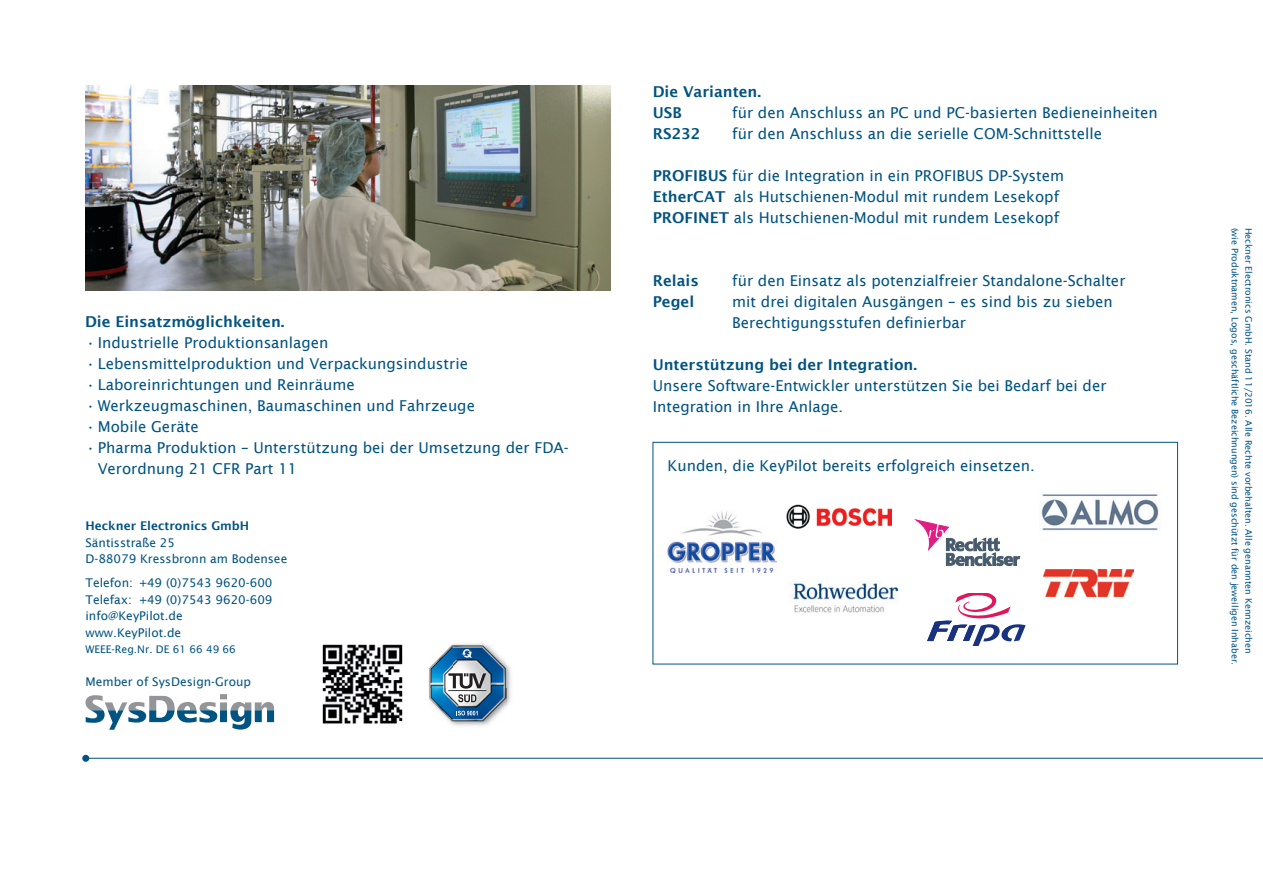
<style>
.page{position:relative;width:1263px;height:893px;background:#fff}
.page>*{position:absolute;margin:0;border:0;box-sizing:border-box;transform-origin:0 0}
.t1{font:15px/21px "Lucida Sans";color:#015381}
.t2{font:600 15px/21px "Lucida Sans";color:#015381}
.t3{font:12px/16.5px "Lucida Sans";color:#015381}
.t4{font:600 12px "Lucida Sans";color:#015381}
.t5{font:10.5px "Lucida Sans";color:#015381}
.t6{font:9px "Lucida Sans";color:#015381}
.s1{font-weight:600}
</style>
<div class="page">
<hr style="left:86px;top:758px;width:1177px;height:1px;background:#015381">
<div style="left:82px;top:755px;width:7px;height:7px;background:#015381;border-radius:50%"></div>
<img style="left:86px;top:85px;width:524px;height:205px">
<div style="left:652px;top:442px;width:526px;height:222px;border:1px solid #015381"></div>
<img style="left:667px;top:511px;width:110px;height:62px">
<img style="left:1041px;top:494px;width:118px;height:37px">
<img style="left:790px;top:581px;width:109px;height:32px">
<svg style="left:916px;top:520px;width:104px;height:46px"></svg>
<img style="left:1043px;top:569px;width:90px;height:27px">
<img style="left:786px;top:504px;width:106px;height:25px">
<svg style="left:85px;top:694px;width:189px;height:36px"></svg>
<img style="left:322px;top:644px;width:81px;height:80px">
<img style="left:429px;top:643px;width:82px;height:83px">
<svg style="left:448px;top:673px;width:38px;height:29px"></svg>
<svg style="left:462px;top:649px;width:10px;height:9px"></svg>
<svg style="left:457px;top:711px;width:21px;height:4px"></svg>
<svg style="left:927px;top:593px;width:99px;height:52px"></svg>
<p class="t2" style="left:85px;top:311px;width:201px">Die Einsatzmöglichkeiten.</p>
<p class="t1" style="left:86px;top:332px;width:244px">• Industrielle Produktionsanlagen</p>
<p class="t1" style="left:86px;top:353px;width:384px">• Lebensmittelproduktion und Verpackungsindustrie</p>
<p class="t1" style="left:86px;top:374px;width:270px">• Laboreinrichtungen und Reinräume</p>
<p class="t1" style="left:86px;top:395px;width:391px">• Werkzeugmaschinen, Baumaschinen und Fahrzeuge</p>
<p class="t1" style="left:86px;top:416px;width:114px">• Mobile Geräte</p>
<p class="t1" style="left:98px;top:437px;width:473px;text-indent:-12px">• Pharma Produktion – Unterstützung bei der Umsetzung der FDA-<br>Verordnung 21 CFR Part 11</p>
<p class="t4" style="left:85px;top:519px;width:165px">Heckner Electronics GmbH</p>
<p class="t3" style="left:85px;top:534px;width:203px">Säntisstraße 25<br>D-88079 Kressbronn am Bodensee</p>
<p class="t3" style="left:85px;top:575px;width:189px">Telefon: +49 (0)7543 9620-600<br>Telefax: +49 (0)7543 9620-609 info@KeyPilot.de www.KeyPilot.de</p>
<p class="t5" style="left:85px;top:643px;width:152px">WEEE-Reg.Nr. DE 61 66 49 66</p>
<p class="t3" style="left:85px;top:674px;width:167px">Member of SysDesign-Group</p>
<p class="t2" style="left:653px;top:81px;width:110px">Die Varianten.<br>USB</p>
<p class="t1" style="left:732px;top:102px;width:427px">für den Anschluss an PC und PC-basierten Bedieneinheiten</p>
<p class="t2" style="left:653px;top:123px;width:49px">RS232</p>
<p class="t1" style="left:732px;top:123px;width:371px">für den Anschluss an die serielle COM-Schnittstelle</p>
<p class="t1" style="left:653px;top:165px;width:413px"><span class="s1">PROFIBUS</span> für die Integration in ein PROFIBUS DP-System<br><span class="s1">EtherCAT</span> als Hutschienen-Modul mit rundem Lesekopf<br><span class="s1">PROFINET</span> als Hutschienen-Modul mit rundem Lesekopf</p>
<p class="t2" style="left:653px;top:270px;width:48px">Relais</p>
<p class="t1" style="left:732px;top:270px;width:395px">für den Einsatz als potenzialfreier Standalone-Schalter</p>
<p class="t2" style="left:653px;top:291px;width:43px">Pegel</p>
<p class="t1" style="left:732px;top:291px;width:382px">mit drei digitalen Ausgängen – es sind bis zu sieben<br>Berechtigungsstufen definierbar</p>
<p class="t2" style="left:653px;top:354px;width:266px">Unterstützung bei der Integration.</p>
<p class="t1" style="left:653px;top:375px;width:455px">Unsere Software-Entwickler unterstützen Sie bei Bedarf bei der<br>Integration in Ihre Anlage.</p>
<p class="t1" style="left:668px;top:455px;width:369px">Kunden, die KeyPilot bereits erfolgreich einsetzen.</p>
<p class="t6" style="left:1240px;top:227px;width:439px;rotate:90deg">(wie Produktnamen, Logos, geschäftliche Bezeichnungen) sind geschützt für den jeweiligen Inhaber.</p>
<p class="t6" style="left:1254px;top:227px;width:427px;rotate:90deg">Heckner Electronics GmbH. Stand 11/2016. Alle Rechte vorbehalten. Alle genannten Kennzeichen</p>
</div>
